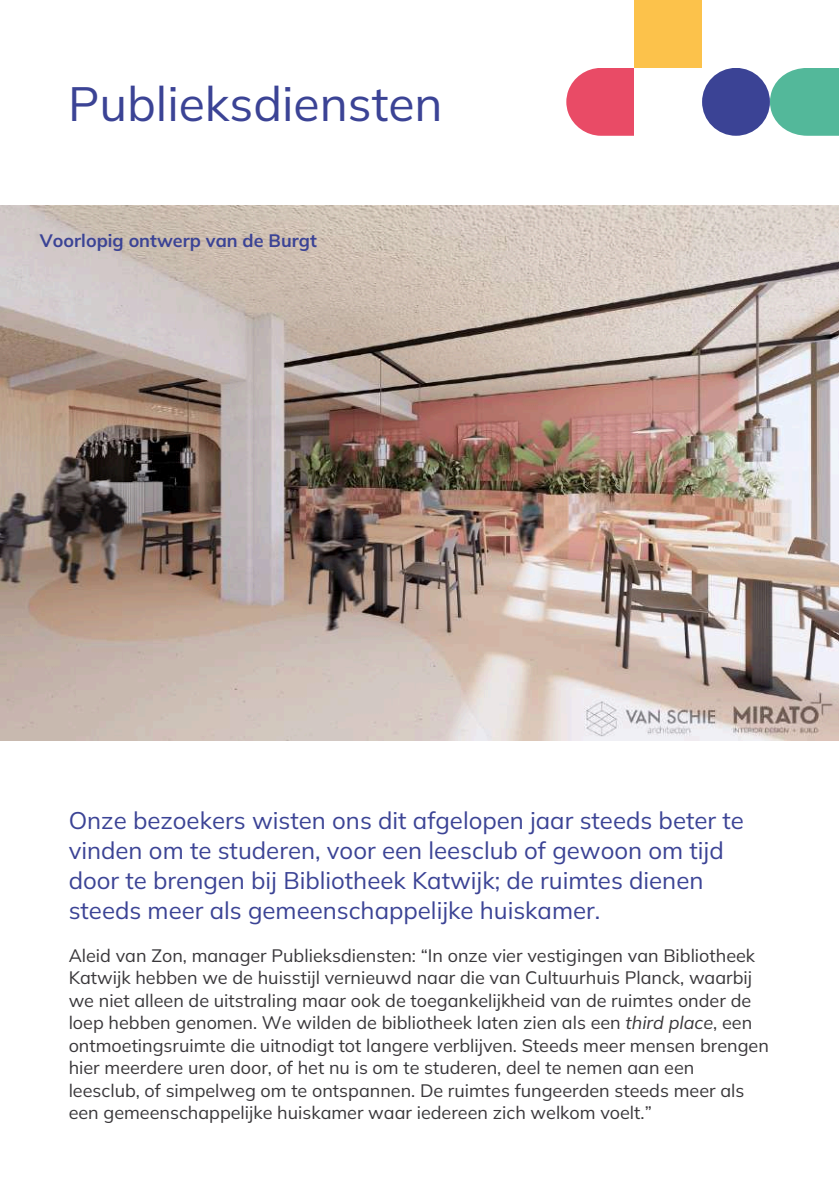
<style>
.page{position:relative;width:839px;height:1192px;background:#fff}
.page>*{position:absolute;margin:0;border:0;box-sizing:border-box;transform-origin:0 0}
.t1{font:48px "Mulish";color:#3b4395}
.t2{font:24px/30px "Mulish";color:#3b4395}
.t3{font:18px/22.4px "Mulish";color:#39373a}
.t4{font:700 18px "Mulish";color:#3b4395}
.s1{font-style:italic}
</style>
<div class="page">
<svg style="left:566px;top:68px;width:68px;height:68px;background:#eb6078"></svg>
<div style="left:769px;top:68px;width:69px;height:68px;background:#53b89a"></div>
<div style="left:634px;top:0;width:68px;height:68px;background:#fcc24b"></div>
<div style="left:702px;top:68px;width:67px;height:68px;background:#3b4395;border-radius:50%"></div>
<img style="left:0;top:205px;width:838px;height:535px">
<h1 class="t1" style="left:68px;top:73px;width:376px">Publieksdiensten</h1>
<p class="t4" style="left:40px;top:228px;width:278px">Voorlopig ontwerp van de Burgt</p>
<h2 class="t2" style="left:69px;top:804px;width:676px">Onze bezoekers wisten ons dit afgelopen jaar steeds beter te vinden om te studeren, voor een leesclub of gewoon om tijd door te brengen bij Bibliotheek Katwijk; de ruimtes dienen steeds meer als gemeenschappelijke huiskamer.</h2>
<p class="t3" style="left:69px;top:943px;width:701px">Aleid van Zon, manager Publieksdiensten: “In onze vier vestigingen van Bibliotheek Katwijk hebben we de huisstijl vernieuwd naar die van Cultuurhuis Planck, waarbij we niet alleen de uitstraling maar ook de toegankelijkheid van de ruimtes onder de loep hebben genomen. We wilden de bibliotheek laten zien als een <span class="s1">third place</span>, een ontmoetingsruimte die uitnodigt tot langere verblijven. Steeds meer mensen brengen hier meerdere uren door, of het nu is om te studeren, deel te nemen aan een leesclub, of simpelweg om te ontspannen. De ruimtes fungeerden steeds meer als een gemeenschappelijke huiskamer waar iedereen zich welkom voelt.”</p>
</div>
